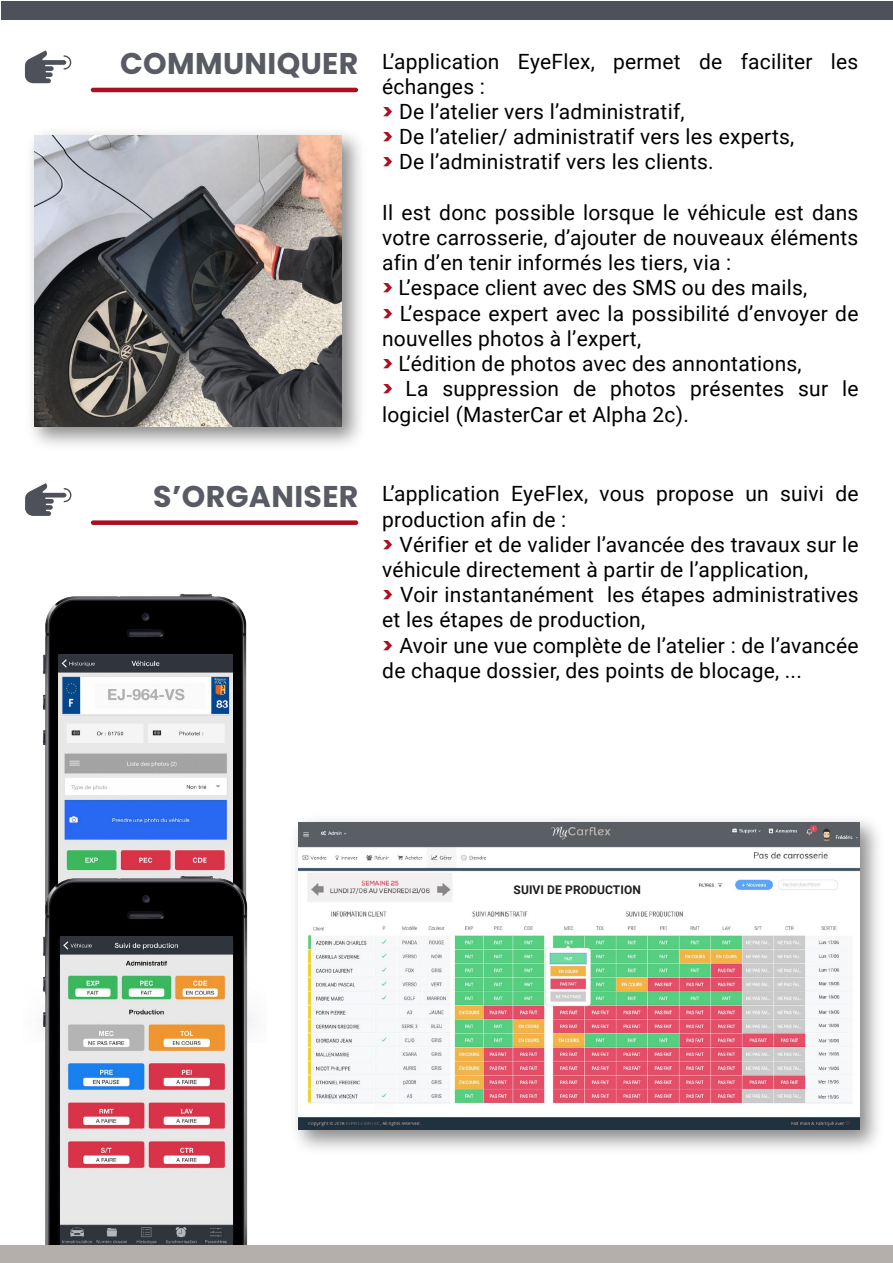
<style>
.page{position:relative;width:893px;height:1263px;background:#fff}
.page>*{position:absolute;margin:0;border:0;box-sizing:border-box;transform-origin:0 0}
.t1{font:700 30px "Poppins";letter-spacing:.01em;color:#585b64}
.t2{font:21px/25.2px "Roboto";letter-spacing:.01em;color:#000}
.t3{font:700 12px "Roboto";letter-spacing:.01em;color:#1d1d1b}
.s1{font-family:"Poppins";font-weight:700;color:#ab1022}
</style>
<div class="page">
<img style="left:43px;top:594px;width:204px;height:264px">
<img style="left:58px;top:654px;width:174px;height:204px">
<img style="left:41px;top:858px;width:213px;height:387px">
<img style="left:60px;top:936px;width:173px;height:308px">
<div style="left:1px;top:2px;width:892px;height:18px;background:#4e5159"></div>
<hr style="left:91px;top:88px;width:267px;height:4px;background:#ab1022;border-radius:2px">
<svg style="left:25px;top:50px;width:47px;height:33px"></svg>
<div style="left:91px;top:520px;width:267px;height:5px;background:#ab1022;border-radius:2px"></div>
<svg style="left:25px;top:483px;width:47px;height:33px"></svg>
<div style="left:0;top:1245px;width:893px;height:18px;background:#b5afac"></div>
<img style="left:295px;top:819px;width:584px;height:331px">
<img style="left:298px;top:822px;width:561px;height:307px">
<div style="left:514px;top:878px;width:137px;height:21px;background:#fff"></div>
<img style="left:31px;top:133px;width:330px;height:312px">
<img style="left:34px;top:135px;width:308px;height:291px">
<h1 class="t1" style="left:120px;top:47px;width:240px">COMMUNIQUER</h1>
<h1 class="t1" style="left:153px;top:479px;width:207px">S’ORGANISER</h1>
<p class="t2" style="left:382px;top:48px;width:478px">L’application EyeFlex, permet de faciliter les échanges :<br><span class="s1">&gt;</span> De l’atelier vers l’administratif,<br><span class="s1">&gt;</span> De l’atelier/ administratif vers les experts,<br><span class="s1">&gt;</span> De l’administratif vers les clients.</p>
<p class="t2" style="left:382px;top:199px;width:478px">Il est donc possible lorsque le véhicule est dans votre carrosserie, d’ajouter de nouveaux éléments afin d’en tenir informés les tiers, via :<br><span class="s1">&gt;</span> L’espace client avec des SMS ou des mails,<br><span class="s1">&gt;</span> L’espace expert avec la possibilité d’envoyer de nouvelles photos à l’expert,<br><span class="s1">&gt;</span> L’édition de photos avec des annontations,<br><span class="s1">&gt;</span> La suppression de photos présentes sur le logiciel (MasterCar et Alpha 2c).</p>
<p class="t2" style="left:382px;top:480px;width:478px">L’application EyeFlex, vous propose un suivi de production afin de :<br><span class="s1">&gt;</span> Vérifier et de valider l’avancée des travaux sur le véhicule directement à partir de l’application,<br><span class="s1">&gt;</span> Voir instantanément les étapes administratives et les étapes de production,<br><span class="s1">&gt;</span> Avoir une vue complète de l’atelier : de l’avancée de chaque dossier, des points de blocage, ...</p>
<p class="t3" style="left:514px;top:881px;width:129px">SUIVI DE PRODUCTION</p>
</div>
